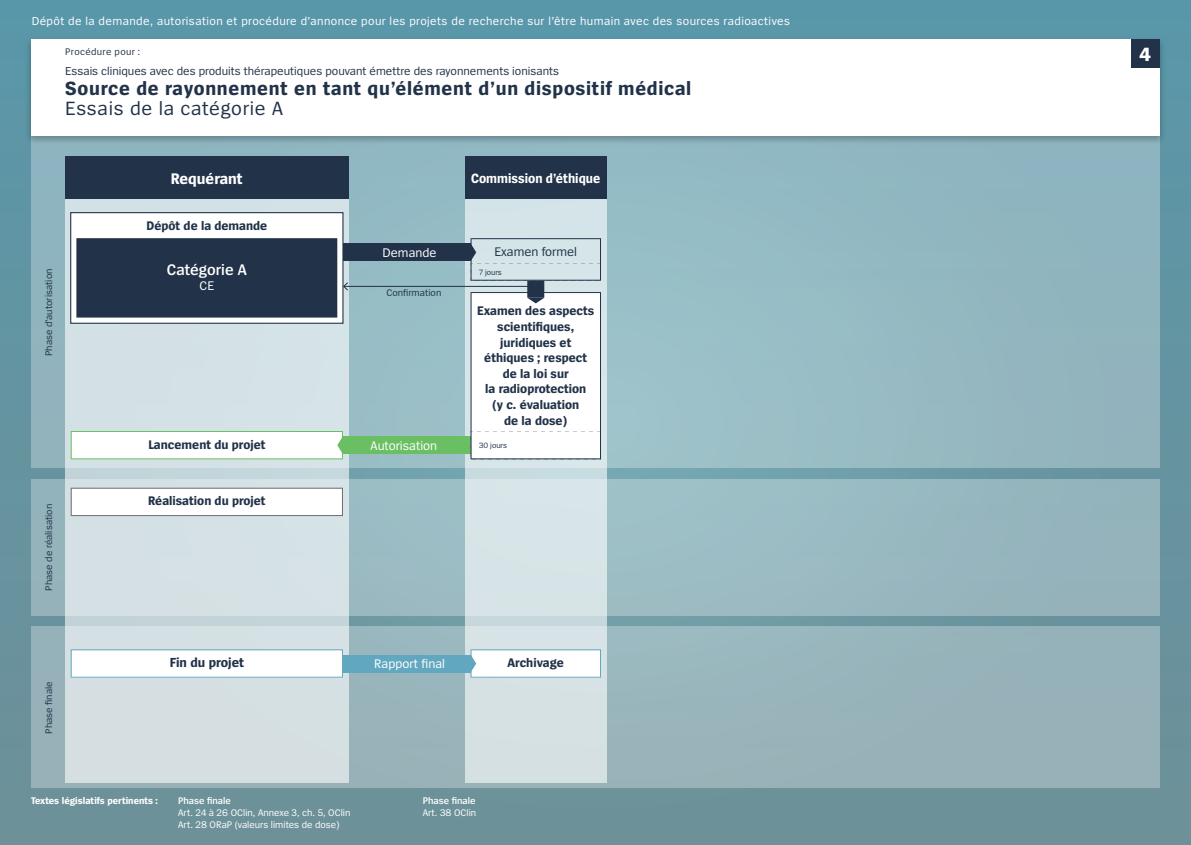
<style>
.page{position:relative;width:1191px;height:845px;background:#fff}
.page>*{position:absolute;margin:0;border:0;box-sizing:border-box;transform-origin:0 0}
.t1{font:700 20px "Spiegel";letter-spacing:.035em;color:#213249}
.t2{font:20px "Spiegel";letter-spacing:.035em;color:#213249}
.t3{font:700 20px "Spiegel";color:#fff}
.t4{font:600 16px "Spiegel";color:#fff}
.t5{font:700 16px "Spiegel";color:#fff}
.t6{font:700 14px "Spiegel";color:#fff;scale:.95 1}
.t7{font:700 13.7px "Spiegel";color:#213249}
.t8{font:700 13px/15.6px "Spiegel";color:#213249;text-align:center}
.t9{font:13px "Spiegel";color:#fff}
.t10{font:13px "Spiegel";color:#213249}
.t11{font:12px "Spiegel";letter-spacing:.035em;color:#fff}
.t12{font:12px "Spiegel";color:#213249}
.t13{font:10px/12px "Spiegel";color:#fff}
.t14{font:10px "Spiegel";color:#213249}
.t15{font:700 10px "Spiegel";color:#fff}
.t16{font:600 10px "Spiegel";color:#fff}
.t17{font:10px "Spiegel";letter-spacing:.035em;color:#213249}
.t18{font:8px "Spiegel";color:#213249}
</style>
<div class="page">
<div style="left:0;top:0;width:1191px;height:845px;background:linear-gradient(to bottom,#5997a9,#6e9199)"></div>
<div style="left:31px;top:479px;width:1128px;height:136px;background:#9abac1"></div>
<div style="left:31px;top:626px;width:1128px;height:162px;background:#97b2b9"></div>
<div style="left:31px;top:136px;width:1128px;height:332px;background:#93bac3"></div>
<div style="left:65px;top:198px;width:284px;height:584px;background:#d5e1e4"></div>
<div style="left:465px;top:198px;width:141px;height:584px;background:#d6e4e7"></div>
<img style="left:23px;top:34px;width:1145px;height:114px">
<div style="left:31px;top:40px;width:1128px;height:96px;background:#fff"></div>
<div style="left:65px;top:156px;width:284px;height:42px;background:#213249"></div>
<div style="left:465px;top:156px;width:141px;height:42px;background:#213249"></div>
<div style="left:70px;top:212px;width:273px;height:112px;background:#fff;border:1px solid #213249"></div>
<div style="left:76px;top:238px;width:261px;height:79px;background:#213249"></div>
<svg style="left:71px;top:488px;width:272px;height:28px;background:#f5f5f5"></svg>
<svg style="left:71px;top:649px;width:272px;height:28px;background:#f6f9fb"></svg>
<div style="left:343px;top:655px;width:16px;height:17px;background:#61a7bf"></div>
<div style="left:359px;top:655px;width:16px;height:17px;background:#61a7bf"></div>
<div style="left:375px;top:655px;width:16px;height:17px;background:#61a7bf"></div>
<div style="left:391px;top:655px;width:16px;height:17px;background:#61a7bf"></div>
<div style="left:407px;top:655px;width:16px;height:17px;background:#61a7bf"></div>
<div style="left:423px;top:655px;width:16px;height:17px;background:#61a7bf"></div>
<div style="left:439px;top:655px;width:16px;height:17px;background:#61a7bf"></div>
<div style="left:455px;top:655px;width:16px;height:17px;background:#61a7bf"></div>
<svg style="left:470px;top:649px;width:131px;height:28px;background:#f2f8f9"></svg>
<div style="left:343px;top:244px;width:16px;height:17px;background:#213249"></div>
<div style="left:359px;top:244px;width:16px;height:17px;background:#213249"></div>
<div style="left:375px;top:244px;width:16px;height:17px;background:#213249"></div>
<div style="left:391px;top:244px;width:16px;height:17px;background:#213249"></div>
<div style="left:407px;top:244px;width:16px;height:17px;background:#213249"></div>
<div style="left:423px;top:244px;width:16px;height:17px;background:#213249"></div>
<div style="left:439px;top:244px;width:16px;height:17px;background:#213249"></div>
<div style="left:455px;top:244px;width:16px;height:17px;background:#213249"></div>
<div style="left:454px;top:437px;width:16px;height:17px;background:#69bf61"></div>
<div style="left:438px;top:437px;width:16px;height:17px;background:#69bf61"></div>
<div style="left:422px;top:437px;width:16px;height:17px;background:#69bf61"></div>
<div style="left:406px;top:437px;width:16px;height:17px;background:#69bf61"></div>
<div style="left:390px;top:437px;width:16px;height:17px;background:#69bf61"></div>
<div style="left:374px;top:437px;width:16px;height:17px;background:#69bf61"></div>
<div style="left:358px;top:437px;width:16px;height:17px;background:#69bf61"></div>
<div style="left:342px;top:437px;width:16px;height:17px;background:#69bf61"></div>
<svg style="left:71px;top:431px;width:272px;height:28px;background:#f4faf3"></svg>
<hr style="left:344px;top:286px;width:189px;height:1px;background:#213249">
<svg style="left:343px;top:282px;width:5px;height:8px"></svg>
<svg style="left:470px;top:238px;width:131px;height:43px;background:#c7d7dc"></svg>
<div style="left:1131px;top:40px;width:28px;height:28px;background:#213249"></div>
<div style="left:527px;top:281px;width:17px;height:17px;background:#213249"></div>
<div style="left:470px;top:292px;width:131px;height:167px;background:#fff"></div>
<p class="t11" style="left:32px;top:15px;width:760px">Dépôt de la demande, autorisation et procédure d’annonce pour les projets de recherche sur l’être humain avec des sources radioactives</p>
<p class="t17" style="left:65px;top:46px;width:76px">Procédure pour :</p>
<p class="t12" style="left:65px;top:65px;width:495px">Essais cliniques avec des produits thérapeutiques pouvant émettre des rayonnements ionisants</p>
<h1 class="t1" style="left:65px;top:78px;width:627px">Source de rayonnement en tant qu’élément d’un dispositif médical</h1>
<h1 class="t2" style="left:65px;top:98px;width:219px">Essais de la catégorie A</h1>
<p class="t5" style="left:171px;top:170px;width:73px">Requérant</p>
<p class="t6" style="left:471px;top:170px;width:138px">Commission d’éthique</p>
<p class="t8" style="left:147px;top:218px;width:122px">Dépôt de la demande</p>
<p class="t14" style="left:43px;top:356px;width:89px;rotate:-90deg">Phase d’autorisation</p>
<p class="t14" style="left:43px;top:590px;width:88px;rotate:-90deg">Phase de réalisation</p>
<p class="t14" style="left:43px;top:733px;width:54px;rotate:-90deg">Phase finale</p>
<p class="t4" style="left:167px;top:261px;width:81px">Catégorie A</p>
<p class="t9" style="left:199px;top:279px;width:16px">CE</p>
<p class="t8" style="left:148px;top:436px;width:119px">Lancement du projet</p>
<p class="t8" style="left:148px;top:493px;width:119px">Réalisation du projet</p>
<p class="t9" style="left:383px;top:245px;width:55px">Demande</p>
<p class="t14" style="left:386px;top:287px;width:57px">Confirmation</p>
<p class="t9" style="left:370px;top:438px;width:68px">Autorisation</p>
<p class="t10" style="left:494px;top:244px;width:84px">Examen formel</p>
<p class="t18" style="left:479px;top:268px;width:24px">7 jours</p>
<p class="t8" style="left:477px;top:303px;width:119px">Examen des aspects scientifiques, juridiques et éthiques ; respect de la loi sur<br>la radioprotection<br>(y c. évaluation<br>de la dose)</p>
<p class="t18" style="left:479px;top:441px;width:30px">30 jours</p>
<p class="t7" style="left:170px;top:655px;width:76px">Fin du projet</p>
<p class="t9" style="left:374px;top:656px;width:72px">Rapport final</p>
<p class="t8" style="left:507px;top:655px;width:58px">Archivage</p>
<p class="t15" style="left:31px;top:795px;width:129px">Textes législatifs pertinents :</p>
<p class="t16" style="left:178px;top:795px;width:54px">Phase finale</p>
<p class="t13" style="left:178px;top:806px;width:174px">Art. 24 à 26 OClin, Annexe 3, ch. 5, OClin<br>Art. 28 ORaP (valeurs limites de dose)</p>
<p class="t16" style="left:423px;top:795px;width:54px">Phase finale</p>
<p class="t13" style="left:423px;top:806px;width:55px">Art. 38 OClin</p>
<h1 class="t3" style="left:1139px;top:43px;width:13px">4</h1>
</div>
